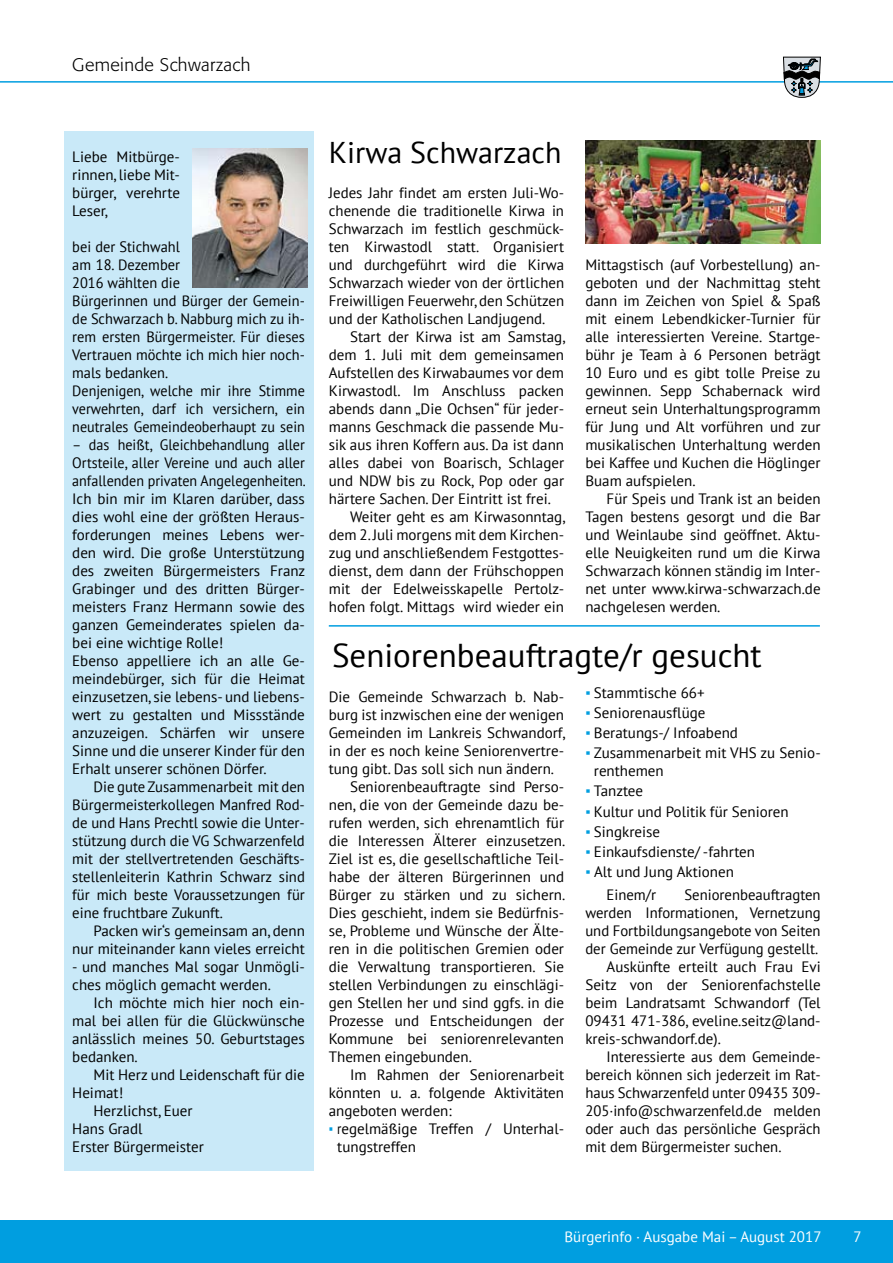
<style>
.page{position:relative;width:893px;height:1263px;background:#fff}
.page>*{position:absolute;margin:0;border:0;box-sizing:border-box;transform-origin:0 0}
.t1{font:33px "PT Sans";color:#000}
.t2{font:30px "PT Sans";color:#000}
.t3{font:300 18px "Formata";letter-spacing:.02em;color:#000}
.t4{font:15px/18px "PT Sans";color:#000;text-align:justify}
.t5{font:15px/18px "PT Sans";color:#000;scale:.94 1}
.t6{font:15px/18px "PT Sans";color:#000;scale:.96 1}
.t7{font:15px/18px "PT Sans";color:#000;scale:.84 1}
.t8{font:15px "PT Sans";color:#fff}
.s1{font-family:"Arial";color:#009ee0}
</style>
<div class="page">
<div style="left:64px;top:131px;width:249px;height:1039px;background:#c9e9f8"></div>
<hr style="left:329px;top:625px;width:491px;height:2px;background:#009ee0">
<hr style="left:0;top:81px;width:893px;height:2px;background:#009ee0">
<div style="left:0;top:1220px;width:893px;height:43px;background:#009ee0"></div>
<svg style="left:783px;top:57px;width:38px;height:41px"></svg>
<img style="left:193px;top:149px;width:115px;height:139px">
<img style="left:585px;top:140px;width:236px;height:103px">
<p class="t3" style="left:72px;top:54px;width:180px">Gemeinde Schwarzach</p>
<p class="t4" style="left:72px;top:147px;width:109px">Liebe Mitbürge&shy;rinnen, liebe Mit&shy;bürger, verehrte Leser,</p>
<p class="t6" style="left:72px;top:237px;width:244px">bei der Stichwahl<br>am 18. Dezember<br>2016 wählten die<br>Bürgerinnen und Bürger der Gemein&shy;de Schwarzach b. Nabburg mich zu ih&shy;rem ersten Bürgermeister. Für dieses<br>Vertrauen möchte ich mich hier noch&shy;mals bedanken.<br>Denjenigen, welche mir ihre Stimme verwehrten, darf ich versichern, ein neutrales Gemeindeoberhaupt zu sein</p>
<p class="t5" style="left:72px;top:435px;width:250px">– das heißt, Gleichbehandlung aller Ortsteile, aller Vereine und auch aller anfallenden privaten Angelegenheiten.<br>Ich bin mir im Klaren darüber, dass dies wohl eine der größten Heraus&shy;forderungen meines Lebens wer&shy;den wird. Die große Unterstützung des zweiten Bürgermeisters Franz Grabinger und des dritten Bürger&shy;meisters Franz Hermann sowie des ganzen Gemeinderates spielen da&shy;bei eine wichtige Rolle!<br>Ebenso appelliere ich an alle Ge&shy;meindebürger, sich für die Heimat einzusetzen, sie lebens- und liebens&shy;wert zu gestalten und Missstände anzuzeigen. Schärfen wir unsere Sinne und die unserer Kinder für den Erhalt unserer schönen Dörfer.</p>
<p class="t4" style="left:72px;top:777px;width:234px;text-indent:21px">Die gute Zusammenarbeit mit den Bürgermeisterkollegen Manfred Rod&shy;de und Hans Prechtl sowie die Unter&shy;stützung durch die VG Schwarzenfeld mit der stellvertretenden Geschäfts&shy;stellenleiterin Kathrin Schwarz sind für mich beste Voraussetzungen für eine fruchtbare Zukunft.</p>
<p class="t4" style="left:72px;top:921px;width:234px;text-align:right">Packen wir‘s gemeinsam an, denn nur miteinander kann vieles erreicht</p>
<p class="t4" style="left:72px;top:957px;width:234px">- und manches Mal sogar Unmögli&shy;ches möglich gemacht werden.</p>
<p class="t4" style="left:72px;top:993px;width:234px;text-indent:21px">Ich möchte mich hier noch ein&shy;mal bei allen für die Glückwünsche anlässlich meines 50. Geburtstages bedanken.</p>
<p class="t4" style="left:94px;top:1065px;width:213px">Mit Herz und Leidenschaft für die</p>
<p class="t4" style="left:72px;top:1083px;width:52px">Heimat!</p>
<p class="t4" style="left:94px;top:1101px;width:101px">Herzlichst, Euer</p>
<p class="t4" style="left:72px;top:1119px;width:72px">Hans Gradl</p>
<p class="t4" style="left:72px;top:1137px;width:133px">Erster Bürgermeister</p>
<h2 class="t2" style="left:329px;top:133px;width:234px">Kirwa Schwarzach</h2>
<p class="t4" style="left:329px;top:183px;width:237px">Jedes Jahr findet am ersten Juli-Wo&shy;chenende die traditionelle Kirwa in Schwarzach im festlich geschmück&shy;ten Kirwastodl statt. Organisiert und durchgeführt wird die Kirwa Schwarzach wieder von der örtlichen Freiwilligen Feuerwehr, den Schützen und der Katholischen Landjugend.</p>
<p class="t4" style="left:350px;top:327px;width:217px">Start der Kirwa ist am Samstag,</p>
<p class="t4" style="left:329px;top:345px;width:237px">dem 1. Juli mit dem gemeinsamen</p>
<p class="t4" style="left:329px;top:363px;width:237px">Aufstellen des Kirwabaumes vor dem</p>
<p class="t4" style="left:329px;top:381px;width:237px">Kirwastodl. Im Anschluss packen</p>
<p class="t4" style="left:329px;top:399px;width:237px">abends dann „Die Ochsen“ für jeder-</p>
<p class="t4" style="left:329px;top:417px;width:237px">manns Geschmack die passende Mu-</p>
<p class="t4" style="left:329px;top:435px;width:237px">sik aus ihren Koffern aus. Da ist dann</p>
<p class="t4" style="left:329px;top:453px;width:237px">alles dabei von Boarisch, Schlager</p>
<p class="t4" style="left:329px;top:471px;width:237px">und NDW bis zu Rock, Pop oder gar</p>
<p class="t4" style="left:329px;top:489px;width:224px">härtere Sachen. Der Eintritt ist frei.</p>
<p class="t4" style="left:350px;top:507px;width:217px">Weiter geht es am Kirwasonntag,</p>
<p class="t4" style="left:329px;top:525px;width:237px">dem 2. Juli morgens mit dem Kirchen-</p>
<p class="t4" style="left:329px;top:543px;width:237px">zug und anschließendem Festgottes-</p>
<p class="t4" style="left:329px;top:561px;width:237px">dienst, dem dann der Frühschoppen</p>
<p class="t4" style="left:329px;top:579px;width:237px">mit der Edelweisskapelle Pertolz-</p>
<p class="t4" style="left:329px;top:597px;width:237px">hofen folgt. Mittags wird wieder ein</p>
<p class="t4" style="left:585px;top:255px;width:237px">Mittagstisch (auf Vorbestellung) an&shy;geboten und der Nachmittag steht dann im Zeichen von Spiel &amp; Spaß mit einem Lebendkicker-Turnier für alle interessierten Vereine. Startge&shy;bühr je Team à 6 Personen beträgt 10 Euro und es gibt tolle Preise zu gewinnen. Sepp Schabernack wird erneut sein Unterhaltungsprogramm für Jung und Alt vorführen und zur musikalischen Unterhaltung werden bei Kaffee und Kuchen die Höglinger Buam aufspielen.</p>
<p class="t4" style="left:585px;top:489px;width:237px;text-indent:21px">Für Speis und Trank ist an beiden Tagen bestens gesorgt und die Bar und Weinlaube sind geöffnet. Aktu&shy;elle Neuigkeiten rund um die Kirwa Schwarzach können ständig im Inter&shy;net unter www.kirwa-schwarzach.de nachgelesen werden.</p>
<h1 class="t1" style="left:332px;top:634px;width:431px">Seniorenbeauftragte/r gesucht</h1>
<p class="t4" style="left:329px;top:687px;width:237px">Die Gemeinde Schwarzach b. Nab-</p>
<p class="t4" style="left:329px;top:705px;width:237px">burg ist inzwischen eine der wenigen</p>
<p class="t4" style="left:329px;top:723px;width:238px">Gemeinden im Lankreis Schwandorf,</p>
<p class="t4" style="left:329px;top:741px;width:237px">in der es noch keine Seniorenvertre-</p>
<p class="t4" style="left:329px;top:759px;width:227px">tung gibt. Das soll sich nun ändern.</p>
<p class="t4" style="left:350px;top:777px;width:216px">Seniorenbeauftragte sind Perso-</p>
<p class="t4" style="left:329px;top:795px;width:237px">nen, die von der Gemeinde dazu be-</p>
<p class="t4" style="left:329px;top:813px;width:237px">rufen werden, sich ehrenamtlich für</p>
<p class="t4" style="left:329px;top:831px;width:238px">die Interessen Älterer einzusetzen.</p>
<p class="t4" style="left:329px;top:849px;width:237px">Ziel ist es, die gesellschaftliche Teil-</p>
<p class="t4" style="left:329px;top:867px;width:237px">habe der älteren Bürgerinnen und</p>
<p class="t4" style="left:329px;top:885px;width:238px">Bürger zu stärken und zu sichern.</p>
<p class="t4" style="left:329px;top:903px;width:237px">Dies geschieht, indem sie Bedürfnis-</p>
<p class="t4" style="left:329px;top:921px;width:237px">se, Probleme und Wünsche der Älte-</p>
<p class="t4" style="left:329px;top:939px;width:237px">ren in die politischen Gremien oder</p>
<p class="t4" style="left:329px;top:957px;width:237px">die Verwaltung transportieren. Sie</p>
<p class="t4" style="left:329px;top:975px;width:237px">stellen Verbindungen zu einschlägi-</p>
<p class="t4" style="left:329px;top:993px;width:237px">gen Stellen her und sind ggfs. in die</p>
<p class="t4" style="left:329px;top:1011px;width:237px">Prozesse und Entscheidungen der</p>
<p class="t4" style="left:329px;top:1029px;width:237px">Kommune bei seniorenrelevanten</p>
<p class="t4" style="left:329px;top:1047px;width:145px">Themen eingebunden.</p>
<p class="t4" style="left:350px;top:1065px;width:216px">Im Rahmen der Seniorenarbeit</p>
<p class="t4" style="left:329px;top:1083px;width:237px">könnten u. a. folgende Aktivitäten</p>
<p class="t4" style="left:329px;top:1101px;width:124px">angeboten werden:</p>
<p class="t7" style="left:337px;top:1119px;width:272px;text-indent:-8px"><span class="s1">▪</span> regelmäßige Treffen / Unterhal&shy;tungstreffen</p>
<p class="t4" style="left:585px;top:683px;width:121px"><span class="s1">▪</span> Stammtische 66+</p>
<p class="t4" style="left:585px;top:703px;width:122px"><span class="s1">▪</span> Seniorenausflüge</p>
<p class="t4" style="left:585px;top:723px;width:154px"><span class="s1">▪</span> Beratungs-/ Infoabend</p>
<p class="t4" style="left:594px;top:744px;width:228px;text-indent:-9px"><span class="s1">▪</span> Zusammenarbeit mit VHS zu Senio&shy;renthemen</p>
<p class="t4" style="left:585px;top:782px;width:59px"><span class="s1">▪</span> Tanztee</p>
<p class="t4" style="left:585px;top:802px;width:205px"><span class="s1">▪</span> Kultur und Politik für Senioren</p>
<p class="t4" style="left:585px;top:822px;width:76px"><span class="s1">▪</span> Singkreise</p>
<p class="t4" style="left:585px;top:842px;width:171px"><span class="s1">▪</span> Einkaufsdienste/ -fahrten</p>
<p class="t4" style="left:607px;top:860px;width:129px;line-height:23.2px;text-indent:-21px"><span class="s1">▪</span> Alt und Jung Aktionen<br>Einem/r</p>
<p class="t4" style="left:684px;top:885px;width:138px">Seniorenbeauftragten</p>
<p class="t4" style="left:585px;top:903px;width:237px">werden Informationen, Vernetzung</p>
<p class="t4" style="left:585px;top:921px;width:237px">und Fortbildungsangebote von Seiten</p>
<p class="t4" style="left:585px;top:939px;width:235px">der Gemeinde zur Verfügung gestellt.</p>
<p class="t4" style="left:607px;top:957px;width:216px">Auskünfte erteilt auch Frau Evi</p>
<p class="t4" style="left:585px;top:975px;width:237px">Seitz von der Seniorenfachstelle</p>
<p class="t4" style="left:585px;top:993px;width:237px">beim Landratsamt Schwandorf (Tel</p>
<p class="t4" style="left:585px;top:1011px;width:237px">09431 471-386, eveline.seitz@land-</p>
<p class="t4" style="left:585px;top:1029px;width:137px">kreis-schwandorf.de).</p>
<p class="t4" style="left:607px;top:1047px;width:216px">Interessierte aus dem Gemeinde-</p>
<p class="t4" style="left:585px;top:1065px;width:237px">bereich können sich jederzeit im Rat-</p>
<p class="t4" style="left:585px;top:1083px;width:237px">haus Schwarzenfeld unter 09435 309-</p>
<p class="t4" style="left:585px;top:1101px;width:237px">205·info@schwarzenfeld.de melden</p>
<p class="t4" style="left:585px;top:1119px;width:237px">oder auch das persönliche Gespräch</p>
<p class="t4" style="left:585px;top:1137px;width:198px">mit dem Bürgermeister suchen.</p>
<p class="t8" style="left:564px;top:1227px;width:258px">Bürgerinfo · Ausgabe Mai – August 2017</p>
<p class="t8" style="left:853px;top:1227px;width:10px">7</p>
</div>
